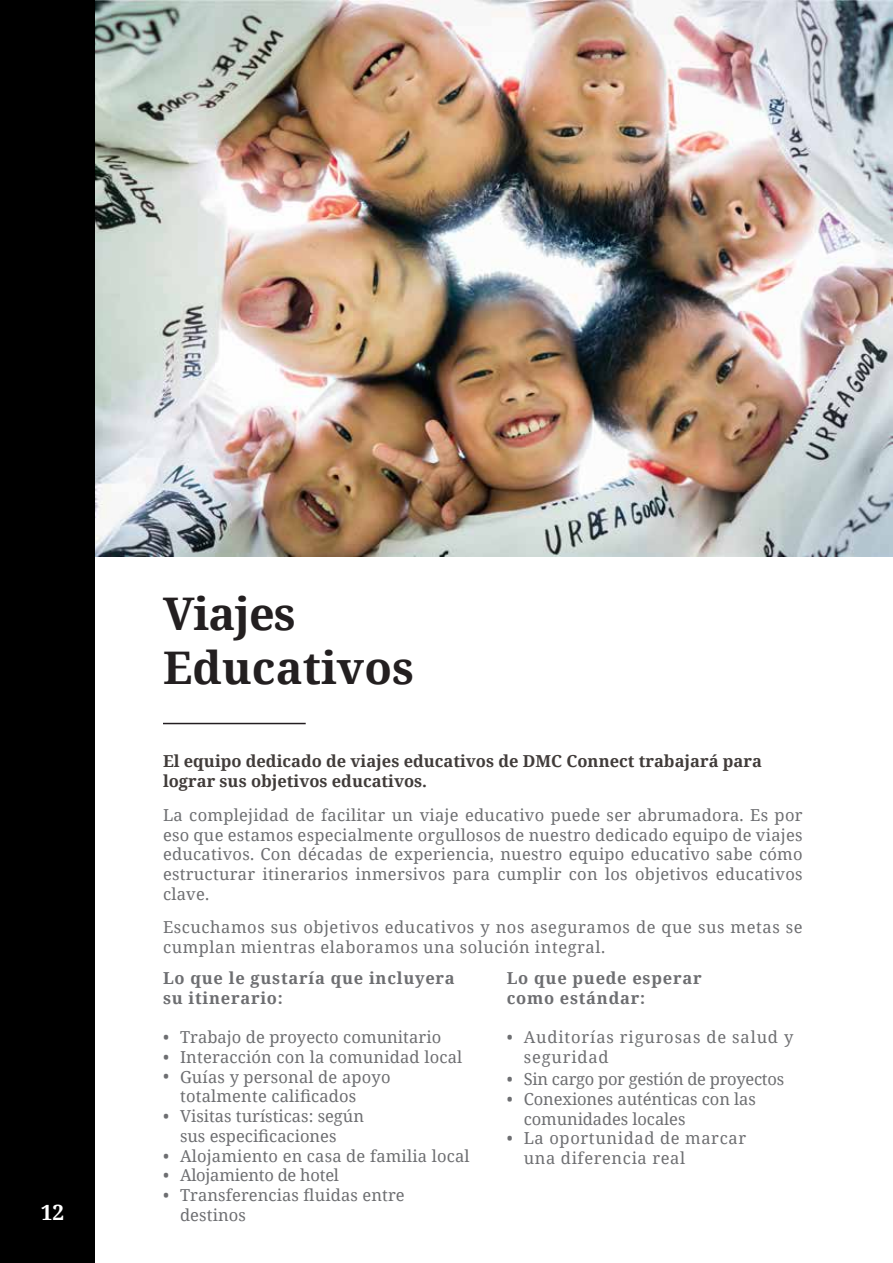
<style>
.page{position:relative;width:893px;height:1263px;background:#fff}
.page>*{position:absolute;margin:0;border:0;box-sizing:border-box;transform-origin:0 0}
.t1{font:700 45px/54px "Noto Serif";color:#231f20}
.t2{font:700 21px "Noto Serif";color:#fff}
.t3{font:16.5px/19.8px "Noto Serif";letter-spacing:.01em;color:#6d6e71;text-align:justify}
.t4{font:16.5px/19.8px "Noto Serif";letter-spacing:.035em;color:#6d6e71}
.t5{font:700 16.5px/19.8px "Noto Serif";color:#413c3a}
.t6{font:700 16.5px/19.8px "Noto Serif";letter-spacing:.045em;color:#6d6e71}
.t7{font:16.5px/19.8px "Noto Serif";letter-spacing:.05em;color:#6d6e71}
</style>
<div class="page">
<img style="left:94px;top:0;width:799px;height:556px">
<div style="left:0;top:0;width:94px;height:1263px;background:#000"></div>
<hr style="left:163px;top:723px;width:143px;height:1px;background:#231e21">
<p class="t2" style="left:41px;top:1197px;width:25px">12</p>
<h1 class="t1" style="left:163px;top:585px;width:252px">Viajes<br>Educativos</h1>
<p class="t5" style="left:163px;top:751px;width:600px">El equipo dedicado de viajes educativos de DMC Connect trabajará para lograr sus objetivos educativos.</p>
<p class="t3" style="left:163px;top:804px;width:641px">La complejidad de facilitar un viaje educativo puede ser abrumadora. Es por eso que estamos especialmente orgullosos de nuestro dedicado equipo de viajes educativos. Con décadas de experiencia, nuestro equipo educativo sabe cómo estructurar itinerarios inmersivos para cumplir con los objetivos educativos clave.</p>
<p class="t4" style="left:163px;top:917px;width:641px">Escuchamos sus objetivos educativos y nos aseguramos de que sus metas se cumplan mientras elaboramos una solución integral.</p>
<p class="t6" style="left:163px;top:968px;width:293px">Lo que le gustaría que incluyera su itinerario:</p>
<p class="t6" style="left:507px;top:968px;width:196px">Lo que puede esperar como estándar:</p>
<p class="t3" style="left:163px;top:1026px;width:7px">• • •</p>
<p class="t3" style="left:163px;top:1105px;width:7px">•</p>
<p class="t3" style="left:163px;top:1145px;width:7px">• • •</p>
<p class="t3" style="left:180px;top:1026px;width:291px;text-align:left">Trabajo de proyecto comunitario<br>Interacción con la comunidad local<br>Guías y personal de apoyo totalmente calificados<br>Visitas turísticas: según<br>sus especificaciones<br>Alojamiento en casa de familia local<br>Alojamiento de hotel<br>Transferencias fluidas entre destinos</p>
<p class="t7" style="left:524px;top:1026px;width:271px">Auditorías rigurosas de salud y seguridad</p>
<p class="t3" style="left:507px;top:1026px;width:7px">•</p>
<p class="t3" style="left:507px;top:1068px;width:7px">• •</p>
<p class="t3" style="left:507px;top:1128px;width:7px">•</p>
<p class="t3" style="left:524px;top:1068px;width:262px;text-align:left">Sin cargo por gestión de proyectos<br>Conexiones auténticas con las comunidades locales<br>La oportunidad de marcar<br>una diferencia real</p>
</div>
